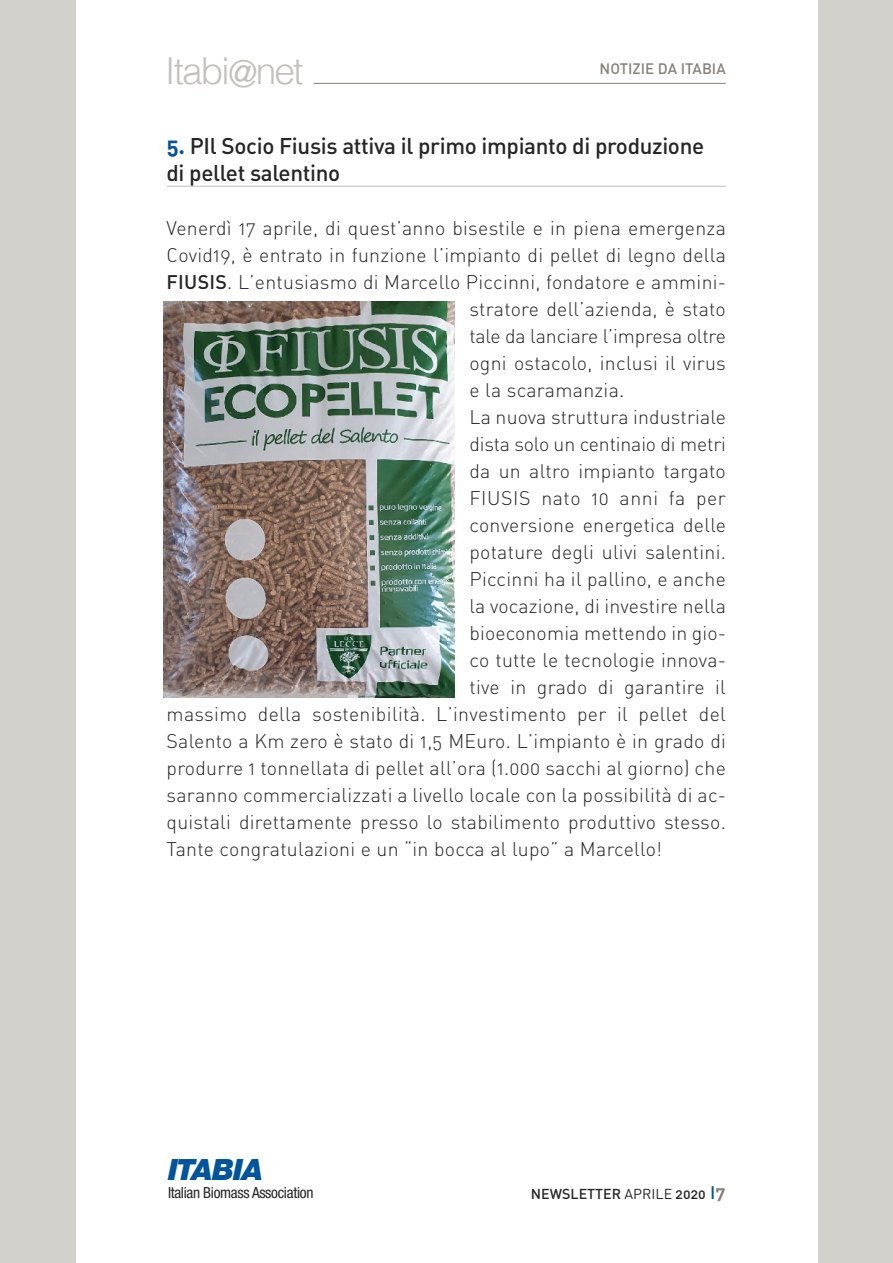
<style>
.page{position:relative;width:893px;height:1263px;background:#fff}
.page>*{position:absolute;margin:0;border:0;box-sizing:border-box;transform-origin:0 0}
.t1{font:300 37.05px "Helvetica";letter-spacing:-.05em;color:#c3c0bc}
.t2{font:italic 900 29.4px "Helvetica Neue";letter-spacing:-.03em;color:#00549c}
.t3{font:22.5px/27px "DIN Medium Alternate";letter-spacing:-.015em;color:#272627}
.t4{font:19.5px "DIN Light Alternate";letter-spacing:.015em;color:#272627}
.t5{font:19.5px "DIN Light Alternate";letter-spacing:-.005em;color:#272627}
.t6{font:19.5px "DIN Light Alternate";letter-spacing:-.01em;color:#272627}
.t7{font:condensed 15.3px "Helvetica Neue";letter-spacing:-.02em;color:#272627}
.t8{font:15px "DIN Medium Alternate";color:#878079}
.t9{font:14.25px "DIN Medium Alternate";color:#272627}
.s1{font-family:"DIN Bold Alternate";color:#00549c}
.s2{font-family:"DIN Medium Alternate"}
.s3{font-family:"DIN Regular Alternate"}
.s4{font-size:18px;color:#00549c}
.s5{font-family:"DIN Bold Alternate";font-size:18px;color:#878079}
</style>
<div class="page">
<div style="left:0;top:0;width:76px;height:1263px;background:#d3d1cb"></div>
<div style="left:818px;top:0;width:75px;height:1263px;background:#d3d1cb"></div>
<hr style="left:314px;top:83px;width:412px;height:1px;background:#878079">
<hr style="left:167px;top:186px;width:559px;height:1px;background:#c3c0bc">
<img style="left:164px;top:301px;width:290px;height:396px">
<h1 class="t1" style="left:165px;top:55px;width:140px">Itabi@net</h1>
<p class="t8" style="left:600px;top:60px;width:128px">NOTIZIE DA ITABIA</p>
<p class="t3" style="left:167px;top:133px;width:539px"><span class="s1">5.</span> PIl Socio Fiusis attiva il primo impianto di produzione di pellet salentino</p>
<p class="t4" style="left:167px;top:217px;width:561px">Venerdì 17 aprile, di quest’anno bisestile e in piena emergenza</p>
<p class="t4" style="left:167px;top:244px;width:561px">Covid19, è entrato in funzione l’impianto di pellet di legno della</p>
<p class="t4" style="left:167px;top:271px;width:561px"><span class="s2">FIUSIS</span>. L’entusiasmo di Marcello Piccinni, fondatore e ammini-</p>
<p class="t4" style="left:469px;top:298px;width:258px">stratore dell’azienda, è stato</p>
<p class="t5" style="left:469px;top:325px;width:258px">tale da lanciare l’impresa oltre</p>
<p class="t4" style="left:469px;top:352px;width:258px">ogni ostacolo, inclusi il virus</p>
<p class="t4" style="left:469px;top:379px;width:156px">e la scaramanzia.</p>
<p class="t4" style="left:469px;top:406px;width:258px">La nuova struttura industriale</p>
<p class="t6" style="left:469px;top:433px;width:258px">dista solo un centinaio di metri</p>
<p class="t4" style="left:469px;top:460px;width:258px">da un altro impianto targato</p>
<p class="t4" style="left:469px;top:487px;width:258px">FIUSIS nato 10 anni fa per</p>
<p class="t4" style="left:469px;top:514px;width:258px">conversione energetica delle</p>
<p class="t4" style="left:469px;top:541px;width:258px">potature degli ulivi salentini.</p>
<p class="t4" style="left:469px;top:568px;width:258px">Piccinni ha il pallino, e anche</p>
<p class="t4" style="left:469px;top:595px;width:258px">la vocazione, di investire nella</p>
<p class="t4" style="left:469px;top:622px;width:258px">bioeconomia mettendo in gio-</p>
<p class="t4" style="left:469px;top:649px;width:258px">co tutte le tecnologie innova-</p>
<p class="t4" style="left:469px;top:676px;width:258px">tive in grado di garantire il</p>
<p class="t4" style="left:167px;top:703px;width:561px">massimo della sostenibilità. L’investimento per il pellet del</p>
<p class="t4" style="left:167px;top:730px;width:561px">Salento a Km zero è stato di 1,5 MEuro. L’impianto è in grado di</p>
<p class="t4" style="left:167px;top:757px;width:561px">produrre 1 tonnellata di pellet all’ora (1.000 sacchi al giorno) che</p>
<p class="t4" style="left:167px;top:784px;width:561px">saranno commercializzati a livello locale con la possibilità di ac-</p>
<p class="t4" style="left:167px;top:811px;width:561px">quistali direttamente presso lo stabilimento produttivo stesso.</p>
<p class="t4" style="left:167px;top:838px;width:497px">Tante congratulazioni e un “in bocca al lupo” a Marcello!</p>
<h2 class="t2" style="left:168px;top:1159px;width:97px">ITABIA</h2>
<p class="t7" style="left:168px;top:1187px;width:147px">Italian Biomass Association</p>
<p class="t9" style="left:531px;top:1185px;width:196px">NEWSLETTER <span class="s3">APRILE</span> 2020 <span class="s4">I</span><span class="s5">7</span></p>
</div>
